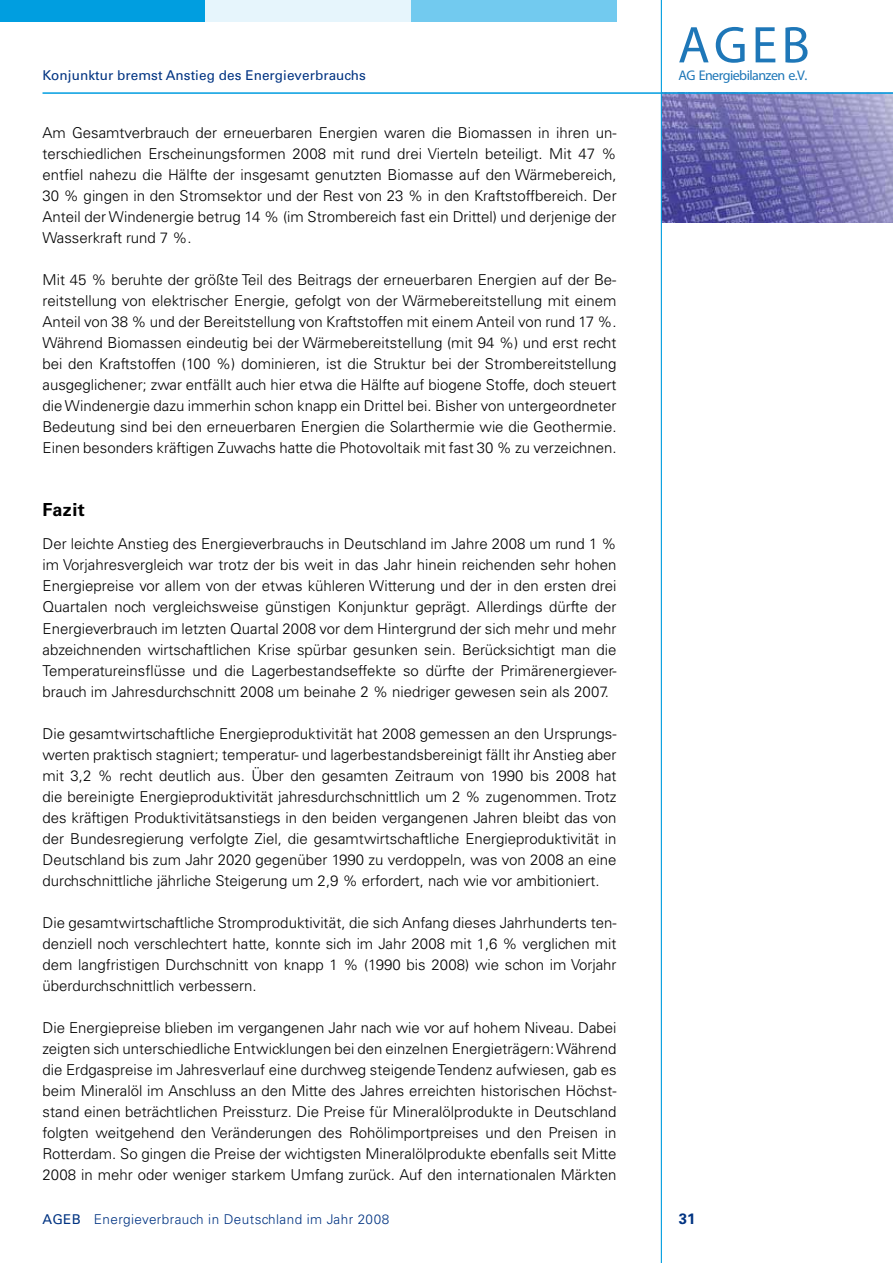
<style>
.page{position:relative;width:893px;height:1263px;background:#fff}
.page>*{position:absolute;margin:0;border:0;box-sizing:border-box;transform-origin:0 0}
.t1{font:52.05px "Myriad Pro";color:#1e77b8}
.t2{font:700 18px "Univers LT Std";letter-spacing:.03em;color:#000}
.t3{font:300 15px/21px "Univers LT Std";color:#000;text-align:justify}
.t4{font:700 15px "Univers LT Std";color:#003382}
.t5{font:13.95px "Myriad Pro";letter-spacing:-.04em;color:#1e77b8}
.t6{font:300 13.5px "Univers LT Std";letter-spacing:.03em;color:#003382}
.t7{font:13.5px "Univers LT Std";letter-spacing:.005em;color:#003382}
.s1{font-weight:400}
</style>
<div class="page">
<img style="left:662px;top:94px;width:231px;height:128px">
<div style="left:0;top:0;width:206px;height:21px;background:#009ee0"></div>
<div style="left:205px;top:0;width:206px;height:21px;background:#e6f5fc"></div>
<div style="left:411px;top:0;width:206px;height:21px;background:#72caef"></div>
<hr style="left:661px;top:0;width:1px;height:1263px;background:#009ee0">
<hr style="left:43px;top:92px;width:850px;height:2px;background:#009ee0">
<p class="t7" style="left:43px;top:67px;width:325px">Konjunktur bremst Anstieg des Energieverbrauchs</p>
<p class="t3" style="left:43px;top:123px;width:576px">Am Gesamtverbrauch der erneuerbaren Energien waren die Biomassen in ihren un&shy;terschiedlichen Erscheinungsformen 2008 mit rund drei Vierteln beteiligt. Mit 47 % entfiel nahezu die Hälfte der insgesamt genutzten Biomasse auf den Wärmebereich, 30 % gingen in den Stromsektor und der Rest von 23 % in den Kraftstoffbereich. Der Anteil der Windenergie betrug 14 % (im Strombereich fast ein Drittel) und derjenige der Wasserkraft rund 7 %.</p>
<p class="t3" style="left:43px;top:270px;width:576px">Mit 45 % beruhte der größte Teil des Beitrags der erneuerbaren Energien auf der Be&shy;reitstellung von elektrischer Energie, gefolgt von der Wärmebereitstellung mit einem Anteil von 38 % und der Bereitstellung von Kraftstoffen mit einem Anteil von rund 17 %.<br>Während Biomassen eindeutig bei der Wärmebereitstellung (mit 94 %) und erst recht bei den Kraftstoffen (100 %) dominieren, ist die Struktur bei der Strombereitstellung ausgeglichener; zwar entfällt auch hier etwa die Hälfte auf biogene Stoffe, doch steuert die Windenergie dazu immerhin schon knapp ein Drittel bei. Bisher von untergeordneter Bedeutung sind bei den erneuerbaren Energien die Solarthermie wie die Geothermie.<br>Einen besonders kräftigen Zuwachs hatte die Photovoltaik mit fast 30 % zu verzeichnen.</p>
<p class="t2" style="left:43px;top:500px;width:44px">Fazit</p>
<p class="t3" style="left:43px;top:534px;width:576px">Der leichte Anstieg des Energieverbrauchs in Deutschland im Jahre 2008 um rund 1 % im Vorjahresvergleich war trotz der bis weit in das Jahr hinein reichenden sehr hohen Energiepreise vor allem von der etwas kühleren Witterung und der in den ersten drei Quartalen noch vergleichsweise günstigen Konjunktur geprägt. Allerdings dürfte der Energieverbrauch im letzten Quartal 2008 vor dem Hintergrund der sich mehr und mehr abzeichnenden wirtschaftlichen Krise spürbar gesunken sein. Berücksichtigt man die Temperatureinsflüsse und die Lagerbestandseffekte so dürfte der Primärenergiever&shy;brauch im Jahresdurchschnitt 2008 um beinahe 2 % niedriger gewesen sein als 2007.</p>
<p class="t3" style="left:43px;top:723px;width:576px">Die gesamtwirtschaftliche Energieproduktivität hat 2008 gemessen an den Ursprungs&shy;werten praktisch stagniert; temperatur- und lagerbestandsbereinigt fällt ihr Anstieg aber mit 3,2 % recht deutlich aus. Über den gesamten Zeitraum von 1990 bis 2008 hat die bereinigte Energieproduktivität jahresdurchschnittlich um 2 % zugenommen. Trotz des kräftigen Produktivitätsanstiegs in den beiden vergangenen Jahren bleibt das von der Bundesregierung verfolgte Ziel, die gesamtwirtschaftliche Energieproduktivität in Deutschland bis zum Jahr 2020 gegenüber 1990 zu verdoppeln, was von 2008 an eine durchschnittliche jährliche Steigerung um 2,9 % erfordert, nach wie vor ambitioniert.</p>
<p class="t3" style="left:43px;top:912px;width:576px">Die gesamtwirtschaftliche Stromproduktivität, die sich Anfang dieses Jahrhunderts ten&shy;denziell noch verschlechtert hatte, konnte sich im Jahr 2008 mit 1,6 % verglichen mit dem langfristigen Durchschnitt von knapp 1 % (1990 bis 2008) wie schon im Vorjahr überdurchschnittlich verbessern.</p>
<p class="t3" style="left:43px;top:1017px;width:576px">Die Energiepreise blieben im vergangenen Jahr nach wie vor auf hohem Niveau. Dabei zeigten sich unterschiedliche Entwicklungen bei den einzelnen Energieträgern: Während die Erdgaspreise im Jahresverlauf eine durchweg steigende Tendenz aufwiesen, gab es beim Mineralöl im Anschluss an den Mitte des Jahres erreichten historischen Höchst&shy;stand einen beträchtlichen Preissturz. Die Preise für Mineralölprodukte in Deutschland folgten weitgehend den Veränderungen des Rohölimportpreises und den Preisen in Rotterdam. So gingen die Preise der wichtigsten Mineralölprodukte ebenfalls seit Mitte 2008 in mehr oder weniger starkem Umfang zurück. Auf den internationalen Märkten</p>
<h1 class="t1" style="left:678px;top:13px;width:133px">AGEB</h1>
<p class="t5" style="left:679px;top:67px;width:130px">AG Energiebilanzen e.V.</p>
<p class="t6" style="left:43px;top:1211px;width:348px"><span class="s1">AGEB</span> Energieverbrauch in Deutschland im Jahr 2008</p>
<p class="t4" style="left:679px;top:1210px;width:18px">31</p>
</div>
